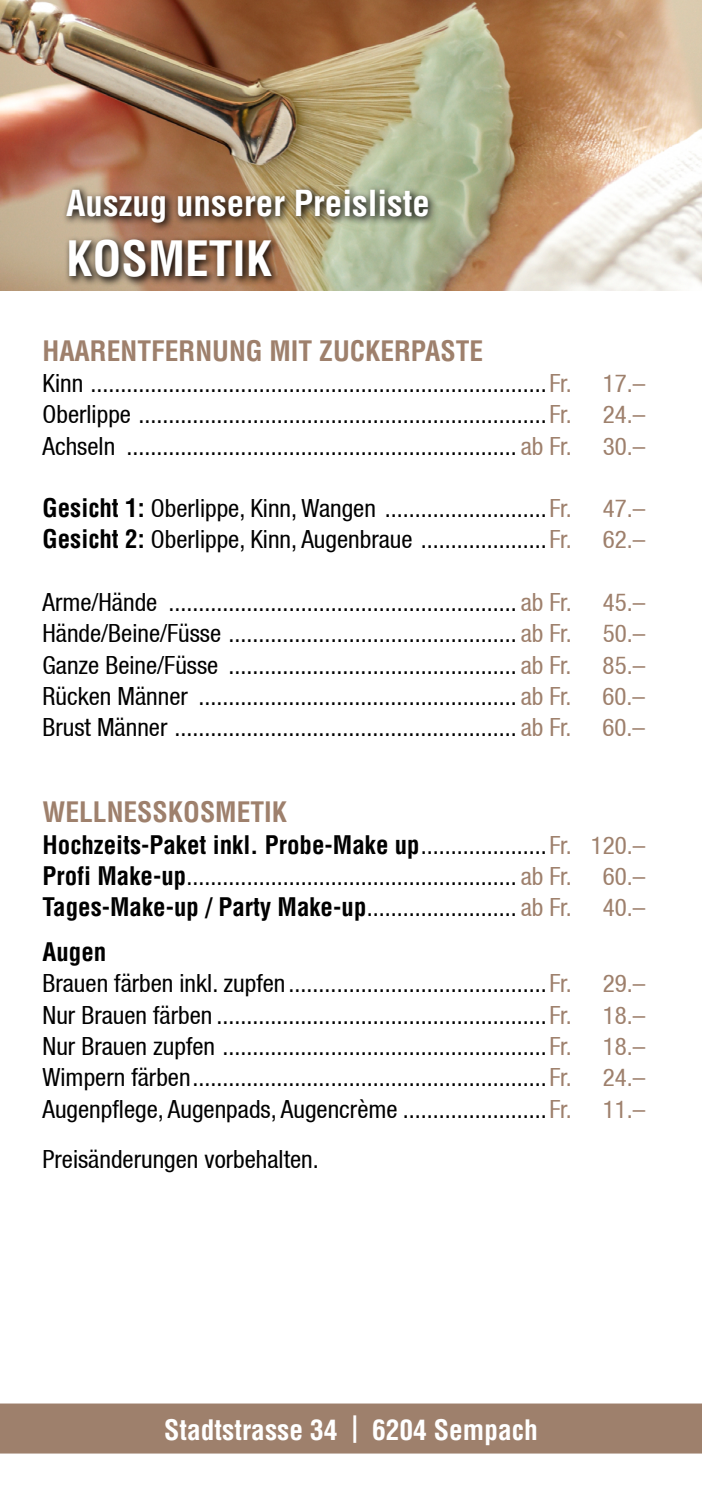
<style>
.page{position:relative;width:702px;height:1489px;background:#fff}
.page>*{position:absolute;margin:0;border:0;box-sizing:border-box;transform-origin:0 0}
.t1{font:700 condensed 47.5px "Helvetica";color:#fff}
.t2{font:700 condensed 35px "Helvetica";color:#fff}
.t3{font:700 condensed 27.5px "Helvetica";color:#9e806c}
.t4{font:700 condensed 27.5px "Helvetica";color:#fff}
.t5{font:condensed 25px/31.2px "Helvetica 57";color:#000;text-align:justify}
.t6{font:700 condensed 25px/45px "Helvetica";color:#000}
.s1{color:#9e806c}
.s2{font-family:"Helvetica";font-weight:700}
.s3{font-family:"Helvetica 57";font-weight:400}
.s4{font-family:"Helvetica 57";font-weight:400;color:#9e806c}
</style>
<div class="page">
<div style="left:0;top:1403px;width:702px;height:50px;background:#9e806c"></div>
<img style="left:0;top:0;width:702px;height:291px">
<img style="left:62px;top:184px;width:375px;height:102px">
<h2 class="t2" style="left:66px;top:181px;width:365px">Auszug unserer Preisliste</h2>
<h1 class="t1" style="left:66px;top:229px;width:207px">KOSMETIK</h1>
<p class="t3" style="left:43px;top:333px;width:442px">HAARENTFERNUNG MIT ZUCKERPASTE</p>
<p class="t5" style="left:43px;top:367px;width:604px">Kinn ............................................................................<span class="s1">Fr. 17.– </span>Oberlippe ....................................................................<span class="s1">Fr. 24.– </span>Achseln ................................................................. <span class="s1">ab Fr. 30.–</span></p>
<p class="t5" style="left:42px;top:492px;width:604px"><span class="s2">Gesicht 1:</span> Oberlippe, Kinn, Wangen ...........................<span class="s1">Fr. 47.–<br></span><span class="s2">Gesicht 2:</span> Oberlippe, Kinn, Augenbraue .....................<span class="s1">Fr. 62.–</span></p>
<p class="t5" style="left:42px;top:586px;width:604px">Arme/Hände .......................................................... <span class="s1">ab Fr. 45.– </span>Hände/Beine/Füsse ................................................ <span class="s1">ab Fr. 50.– </span>Ganze Beine/Füsse ................................................ <span class="s1">ab Fr. 85.– </span>Rücken Männer ..................................................... <span class="s1">ab Fr. 60.– </span>Brust Männer ......................................................... <span class="s1">ab Fr. 60.–</span></p>
<p class="t3" style="left:43px;top:795px;width:246px">WELLNESSKOSMETIK</p>
<p class="t6" style="left:43px;top:821px;width:604px">Hochzeits-Paket inkl. Probe-Make up<span class="s3">.....................</span><span class="s4">Fr. 120.–</span></p>
<p class="t5" style="left:43px;top:860px;width:604px"><span class="s2">Profi Make-up</span>....................................................... <span class="s1">ab Fr. 60.–</span></p>
<p class="t6" style="left:42px;top:884px;width:604px">Tages-Make-up / Party Make-up<span class="s3">.........................</span> <span class="s4">ab Fr. 40.–<br></span>Augen</p>
<p class="t5" style="left:42px;top:967px;width:604px">Brauen färben inkl. zupfen ...........................................<span class="s1">Fr. 29.– </span>Nur Brauen färben .......................................................<span class="s1">Fr. 18.– </span>Nur Brauen zupfen ......................................................<span class="s1">Fr. 18.– </span>Wimpern färben...........................................................<span class="s1">Fr. 24.– </span>Augenpflege, Augenpads, Augencrème ........................<span class="s1">Fr. 11.–</span></p>
<p class="t5" style="left:42px;top:1142px;width:278px">Preisänderungen vorbehalten.</p>
<p class="t4" style="left:164px;top:1412px;width:375px">Stadtstrasse 34 | 6204 Sempach</p>
</div>
